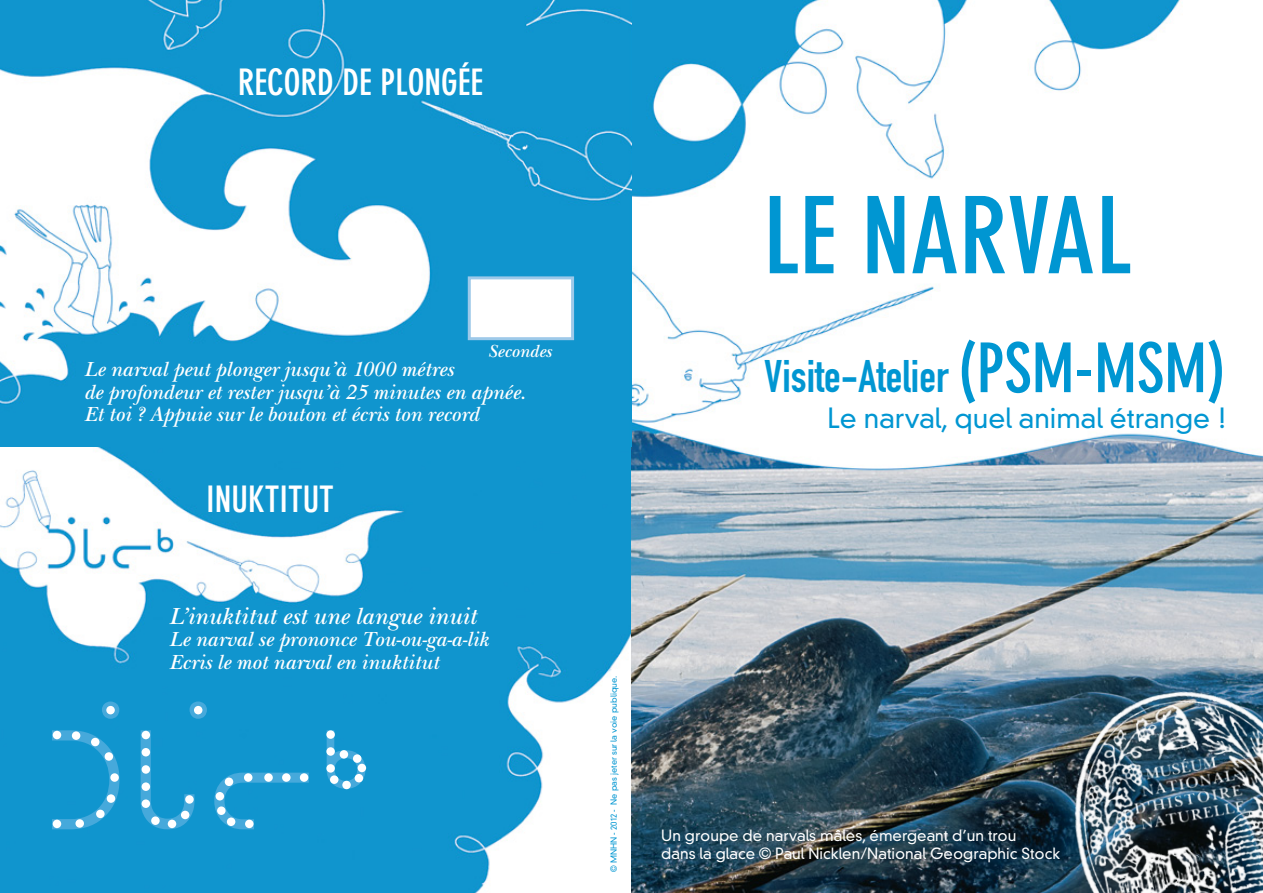
<style>
.page{position:relative;width:1263px;height:893px;background:#fff}
.page>*{position:absolute;margin:0;border:0;box-sizing:border-box;transform-origin:0 0}
.t1{font:150px "Nunacom";color:#46a9db}
.t2{font:700 condensed 105px "DIN Neuzeit Grotesk";color:#0096d2}
.t3{font:45px "DIN Engschrift";color:#0096d2}
.t4{font:700 condensed 36px "DIN Neuzeit Grotesk";color:#fff}
.t5{font:300 27px "DIN Neuzeit Grotesk";color:#0096d2}
.t6{font:italic 600 24px "New Baskerville";color:#fff}
.t7{font:italic 600 21px/22.5px "New Baskerville";color:#fff}
.t8{font:italic 600 18px "New Baskerville";color:#fff}
.t9{font:300 15px/18px "DIN Neuzeit Grotesk";color:#fff}
.t10{font:300 8.25px "DIN Neuzeit Grotesk";color:#0096d2}
.s1{font-family:"DIN Neuzeit Grotesk";font-weight:700;font-stretch:condensed;font-size:67.5px}
</style>
<div class="page">
<img style="left:0;top:446px;width:631px;height:447px">
<img style="left:631px;top:0;width:632px;height:893px">
<div style="left:300px;top:773px;width:8px;height:9px;background:#fff;border-radius:50%"></div>
<div style="left:326px;top:730px;width:9px;height:9px;background:#fff;border-radius:50%"></div>
<div style="left:342px;top:781px;width:9px;height:8px;background:#fff;border-radius:50%"></div>
<div style="left:340px;top:750px;width:8px;height:9px;background:#fff;border-radius:50%"></div>
<div style="left:326px;top:764px;width:9px;height:9px;background:#fff;border-radius:50%"></div>
<div style="left:358px;top:764px;width:8px;height:8px;background:#fff;border-radius:50%"></div>
<div style="left:326px;top:747px;width:9px;height:9px;background:#fff;border-radius:50%"></div>
<div style="left:355px;top:774px;width:8px;height:8px;background:#fff;border-radius:50%"></div>
<div style="left:353px;top:754px;width:8px;height:9px;background:#fff;border-radius:50%"></div>
<div style="left:330px;top:775px;width:8px;height:9px;background:#fff;border-radius:50%"></div>
<div style="left:245px;top:820px;width:9px;height:8px;background:#fff;border-radius:50%"></div>
<div style="left:244px;top:773px;width:8px;height:9px;background:#fff;border-radius:50%"></div>
<div style="left:216px;top:792px;width:8px;height:8px;background:#fff;border-radius:50%"></div>
<div style="left:225px;top:777px;width:8px;height:9px;background:#fff;border-radius:50%"></div>
<div style="left:227px;top:817px;width:8px;height:9px;background:#fff;border-radius:50%"></div>
<div style="left:264px;top:773px;width:9px;height:9px;background:#fff;border-radius:50%"></div>
<div style="left:282px;top:773px;width:9px;height:9px;background:#fff;border-radius:50%"></div>
<div style="left:217px;top:806px;width:9px;height:9px;background:#fff;border-radius:50%"></div>
<div style="left:142px;top:731px;width:8px;height:8px;background:#fff;border-radius:50%"></div>
<div style="left:142px;top:799px;width:8px;height:9px;background:#fff;border-radius:50%"></div>
<div style="left:142px;top:748px;width:8px;height:8px;background:#fff;border-radius:50%"></div>
<div style="left:142px;top:765px;width:8px;height:9px;background:#fff;border-radius:50%"></div>
<div style="left:142px;top:782px;width:8px;height:9px;background:#fff;border-radius:50%"></div>
<div style="left:151px;top:816px;width:9px;height:9px;background:#fff;border-radius:50%"></div>
<div style="left:168px;top:820px;width:8px;height:8px;background:#fff;border-radius:50%"></div>
<div style="left:181px;top:811px;width:8px;height:8px;background:#fff;border-radius:50%"></div>
<div style="left:185px;top:795px;width:9px;height:9px;background:#fff;border-radius:50%"></div>
<div style="left:106px;top:706px;width:9px;height:8px;background:#fff;border-radius:50%"></div>
<div style="left:53px;top:731px;width:8px;height:8px;background:#fff;border-radius:50%"></div>
<div style="left:53px;top:820px;width:8px;height:8px;background:#fff;border-radius:50%"></div>
<div style="left:110px;top:773px;width:9px;height:9px;background:#fff;border-radius:50%"></div>
<div style="left:72px;top:731px;width:8px;height:9px;background:#fff;border-radius:50%"></div>
<div style="left:91px;top:738px;width:8px;height:8px;background:#fff;border-radius:50%"></div>
<div style="left:105px;top:752px;width:8px;height:9px;background:#fff;border-radius:50%"></div>
<div style="left:107px;top:794px;width:8px;height:9px;background:#fff;border-radius:50%"></div>
<div style="left:96px;top:810px;width:9px;height:8px;background:#fff;border-radius:50%"></div>
<div style="left:75px;top:819px;width:9px;height:9px;background:#fff;border-radius:50%"></div>
<div style="left:194px;top:706px;width:8px;height:8px;background:#fff;border-radius:50%"></div>
<img style="left:1042px;top:663px;width:221px;height:230px">
<img style="left:0;top:0;width:631px;height:446px">
<div style="left:468px;top:276px;width:106px;height:64px;background:#fff;border:3px solid #9dc9e9"></div>
<h3 class="t4" style="left:238px;top:62px;width:247px">RECORD DE PLONGÉE</h3>
<p class="t8" style="left:489px;top:341px;width:65px">Secondes</p>
<p class="t7" style="left:85px;top:359px;width:443px">Le narval peut plonger jusqu’à 1000 métres<br>de profondeur et rester jusqu’à 25 minutes en apnée.<br>Et toi ? Appuie sur le bouton et écris ton record</p>
<h3 class="t4" style="left:206px;top:478px;width:129px">INUKTITUT</h3>
<p class="t6" style="left:170px;top:602px;width:309px">L’inuktitut est une langue inuit</p>
<p class="t7" style="left:170px;top:629px;width:321px">Le narval se prononce Tou-ou-ga-a-lik<br>Ecris le mot narval en inuktitut</p>
<h1 class="t1" style="left:43px;top:701px;width:332px">+g+Zo4</h1>
<h2 class="t2" style="left:762px;top:175px;width:371px">LE NARVAL</h2>
<h3 class="t3" style="left:764px;top:350px;width:464px">Visite-Atelier <span class="s1">(PSM-MSM)</span></h3>
<p class="t5" style="left:827px;top:402px;width:401px">Le narval, quel animal étrange !</p>
<p class="t10" style="left:609px;top:872px;width:197px;rotate:-90deg">© MNHN - 2012 - Ne pas jeter sur la voie publique.</p>
<p class="t9" style="left:661px;top:827px;width:401px">Un groupe de narvals mâles, émergeant d’un trou<br>dans la glace © Paul Nicklen/National Geographic Stock</p>
</div>
